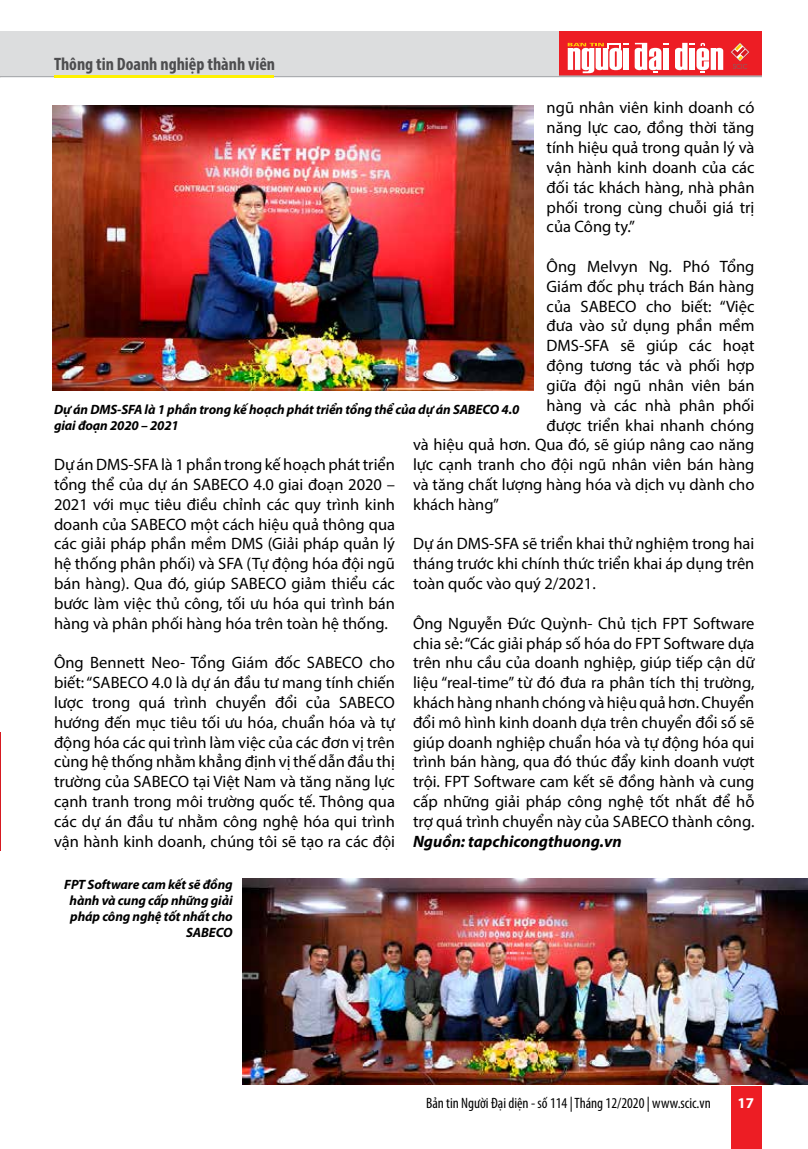
<style>
.page{position:relative;width:808px;height:1149px;background:#fff}
.page>*{position:absolute;margin:0;border:0;box-sizing:border-box;transform-origin:0 0}
.t1{font:700 condensed 18px "Myriad Pro";color:#4d4d4f}
.t2{font:16.5px/19.8px "Myriad Pro";color:#000;text-align:justify}
.t3{font:italic 700 16.5px "Myriad Pro";color:#000}
.t4{font:condensed 15px "Myriad Pro";color:#000}
.t5{font:700 15px "Myriad Pro";color:#fff}
.t6{font:italic 700 13.5px/16.2px "Myriad Pro";letter-spacing:-.01em;color:#000;text-align:right}
</style>
<div class="page">
<hr style="left:0;top:731px;width:1px;height:119px;background:#d71920">
<img style="left:52px;top:105px;width:482px;height:286px">
<img style="left:243px;top:878px;width:565px;height:206px">
<hr style="left:0;top:31px;width:1px;height:44px;background:#dcddde">
<div style="left:559px;top:31px;width:203px;height:44px;background:#ed1d24"></div>
<div style="left:1px;top:31px;width:558px;height:44px;background:#dcddde"></div>
<svg style="left:0;top:42px;width:762px;height:35px"></svg>
<div style="left:730px;top:1085px;width:31px;height:63px;background:#ed1d24"></div>
<hr style="left:54px;top:75px;width:220px;height:2px;background:#fff200">
<p class="t1" style="left:54px;top:52px;width:223px">Thông tin Doanh nghiệp thành viên</p>
<p class="t2" style="left:547px;top:98px;width:209px">ngũ nhân viên kinh doanh có năng lực cao, đồng thời tăng tính hiệu quả trong quản lý và vận hành kinh doanh của các đối tác khách hàng, nhà phân phối trong cùng chuỗi giá trị của Công ty.”</p>
<p class="t2" style="left:547px;top:256px;width:209px">Ông Melvyn Ng. Phó Tổng</p>
<p class="t2" style="left:547px;top:276px;width:209px">Giám đốc phụ trách Bán hàng</p>
<p class="t2" style="left:547px;top:296px;width:209px">của SABECO cho biết: “Việc</p>
<p class="t2" style="left:547px;top:316px;width:209px">đưa vào sử dụng phần mềm</p>
<p class="t2" style="left:547px;top:335px;width:209px">DMS-SFA sẽ giúp các hoạt</p>
<p class="t2" style="left:547px;top:355px;width:209px">động tương tác và phối hợp</p>
<p class="t2" style="left:547px;top:375px;width:209px">giữa đội ngũ nhân viên bán</p>
<p class="t2" style="left:547px;top:395px;width:209px">hàng và các nhà phân phối</p>
<p class="t2" style="left:547px;top:415px;width:209px">được triển khai nhanh chóng</p>
<p class="t2" style="left:413px;top:434px;width:343px">và hiệu quả hơn. Qua đó, sẽ giúp nâng cao năng</p>
<p class="t2" style="left:413px;top:454px;width:343px">lực cạnh tranh cho đội ngũ nhân viên bán hàng</p>
<p class="t2" style="left:413px;top:474px;width:343px">và tăng chất lượng hàng hóa và dịch vụ dành cho</p>
<p class="t2" style="left:413px;top:494px;width:88px">khách hàng”</p>
<p class="t2" style="left:413px;top:533px;width:343px">Dự án DMS-SFA sẽ triển khai thử nghiệm trong hai tháng trước khi chính thức triển khai áp dụng trên toàn quốc vào quý 2/2021.</p>
<p class="t2" style="left:413px;top:613px;width:343px">Ông Nguyễn Đức Quỳnh- Chủ tịch FPT Software chia sẻ: “Các giải pháp số hóa do FPT Software dựa trên nhu cầu của doanh nghiệp, giúp tiếp cận dữ liệu “real-time” từ đó đưa ra phân tích thị trường, khách hàng nhanh chóng và hiệu quả hơn. Chuyển đổi mô hình kinh doanh dựa trên chuyển đổi số sẽ giúp doanh nghiệp chuẩn hóa và tự động hóa qui trình bán hàng, qua đó thúc đẩy kinh doanh vượt trội. FPT Software cam kết sẽ đồng hành và cung cấp những giải pháp công nghệ tốt nhất để hỗ trợ quá trình chuyển này của SABECO thành công.</p>
<p class="t3" style="left:413px;top:830px;width:210px">Nguồn: tapchicongthuong.vn</p>
<p class="t6" style="left:54px;top:400px;width:467px;text-align:left">Dự án DMS-SFA là 1 phần trong kế hoạch phát triển tổng thể của dự án SABECO 4.0 giai đoạn 2020 – 2021</p>
<p class="t2" style="left:54px;top:454px;width:342px">Dự án DMS-SFA là 1 phần trong kế hoạch phát triển tổng thể của dự án SABECO 4.0 giai đoạn 2020 – 2021 với mục tiêu điều chỉnh các quy trình kinh doanh của SABECO một cách hiệu quả thông qua các giải pháp phần mềm DMS (Giải pháp quản lý hệ thống phân phối) và SFA (Tự động hóa đội ngũ bán hàng). Qua đó, giúp SABECO giảm thiểu các bước làm việc thủ công, tối ưu hóa qui trình bán hàng và phân phối hàng hóa trên toàn hệ thống.</p>
<p class="t2" style="left:54px;top:652px;width:343px">Ông Bennett Neo- Tổng Giám đốc SABECO cho biết: “SABECO 4.0 là dự án đầu tư mang tính chiến lược trong quá trình chuyển đổi của SABECO hướng đến mục tiêu tối ưu hóa, chuẩn hóa và tự động hóa các qui trình làm việc của các đơn vị trên cùng hệ thống nhằm khẳng định vị thế dẫn đầu thị trường của SABECO tại Việt Nam và tăng năng lực cạnh tranh trong môi trường quốc tế. Thông qua các dự án đầu tư nhằm công nghệ hóa qui trình vận hành kinh doanh, chúng tôi sẽ tạo ra các đội</p>
<p class="t6" style="left:64px;top:875px;width:170px">FPT Software cam kết sẽ đồng hành và cung cấp những giải pháp công nghệ tốt nhất cho<br>SABECO</p>
<p class="t4" style="left:426px;top:1093px;width:286px">Bản tin Người Đại diện - số 114 | Tháng 12/2020 | www.scic.vn</p>
<p class="t5" style="left:738px;top:1092px;width:18px">17</p>
</div>
